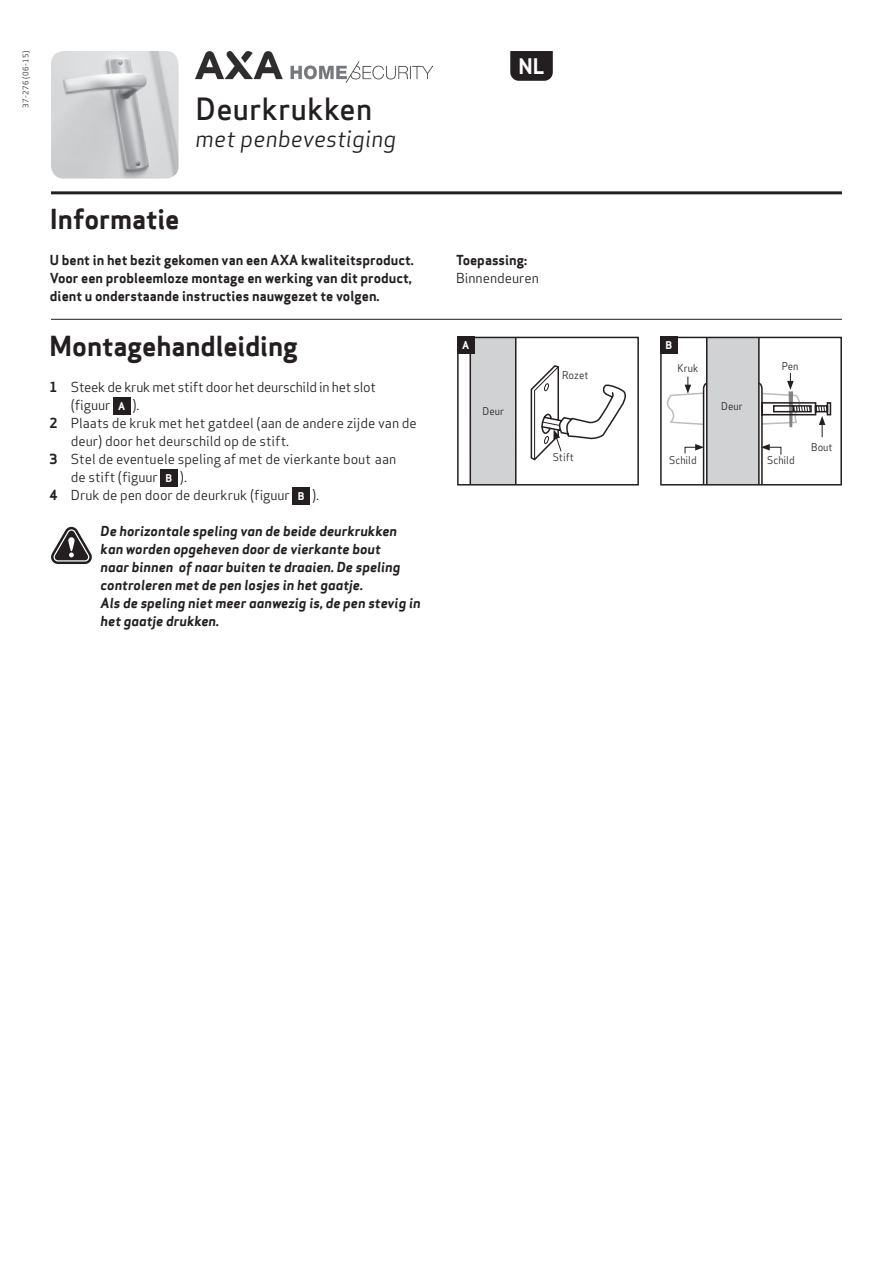
<style>
.page{position:relative;width:893px;height:1263px;background:#fff}
.page>*{position:absolute;margin:0;border:0;box-sizing:border-box;transform-origin:0 0}
.t1{font:500 30px "Apex Sans";letter-spacing:.01em;color:#231f20}
.t2{font:700 27px "Apex Sans";letter-spacing:-.005em;color:#231f20}
.t3{font:italic 22.5px "Apex Sans";letter-spacing:.005em;color:#231f20}
.t4{font:700 21px "Apex Sans";color:#fff}
.t5{font:italic 700 13.5px/18px "Apex Sans";color:#231f20}
.t6{font:13.5px "Apex Sans";color:#231f20}
.t7{font:700 13.5px/18px "Apex Sans";color:#231f20}
.t8{font:13.5px "Apex Sans";letter-spacing:-.02em;color:#231f20}
.t9{font:10.5px "Apex Sans";color:#231f20;scale:.95 1}
.t10{font:700 10.5px "Apex Sans";color:#fff}
.t11{font:7.5px "Apex Sans";letter-spacing:.05em;color:#231f20}
.s1{font-weight:700}
.s2{font-weight:700;font-size:10.5px;color:#fff}
</style>
<div class="page">
<hr style="left:51px;top:191px;width:791px;height:3px;background:#231f20">
<hr style="left:51px;top:319px;width:791px;height:1px;background:#231f20">
<img style="left:196px;top:51px;width:236px;height:31px">
<svg style="left:510px;top:51px;width:43px;height:30px"></svg>
<div style="left:113px;top:397px;width:17px;height:17px;background:#231f20"></div>
<div style="left:160px;top:469px;width:17px;height:17px;background:#231f20"></div>
<div style="left:292px;top:487px;width:18px;height:17px;background:#231f20"></div>
<svg style="left:469px;top:340px;width:48px;height:142px;background:#c7c7c9"></svg>
<div style="left:457px;top:337px;width:182px;height:148px;border:2px solid #231f20"></div>
<div style="left:457px;top:337px;width:17px;height:17px;background:#231f20"></div>
<svg style="left:530px;top:365px;width:96px;height:96px"></svg>
<svg style="left:51px;top:526px;width:41px;height:38px"></svg>
<div style="left:660px;top:337px;width:182px;height:148px;border:2px solid #231f20"></div>
<div style="left:660px;top:337px;width:17px;height:17px;background:#231f20"></div>
<svg style="left:666px;top:337px;width:166px;height:148px"></svg>
<img style="left:51px;top:51px;width:128px;height:128px">
<p class="t11" style="left:20px;top:108px;width:59px;rotate:-90deg">37-276 (06-15)</p>
<h1 class="t1" style="left:196px;top:82px;width:178px">Deurkrukken</h1>
<h3 class="t3" style="left:196px;top:120px;width:202px">met penbevestiging</h3>
<h3 class="t4" style="left:518px;top:52px;width:27px">NL</h3>
<h2 class="t2" style="left:50px;top:201px;width:131px">Informatie</h2>
<p class="t7" style="left:50px;top:251px;width:365px">U bent in het bezit gekomen van een AXA kwaliteitsproduct.<br>Voor een probleemloze montage en werking van dit product, dient u onderstaande instructies nauwgezet te volgen.</p>
<p class="t7" style="left:456px;top:251px;width:73px">Toepassing:</p>
<p class="t6" style="left:456px;top:267px;width:84px">Binnendeuren</p>
<h2 class="t2" style="left:50px;top:329px;width:250px">Montagehandleiding</h2>
<p class="t8" style="left:50px;top:376px;width:328px"><span class="s1">1</span> Steek de kruk met stift door het deurschild in het slot</p>
<p class="t6" style="left:71px;top:394px;width:70px">(figuur <span class="s2">A</span> ).</p>
<p class="t6" style="left:50px;top:412px;width:369px"><span class="s1">2</span> Plaats de kruk met het gatdeel (aan de andere zijde van de</p>
<p class="t6" style="left:71px;top:430px;width:220px">deur) door het deurschild op de stift.</p>
<p class="t6" style="left:50px;top:448px;width:348px"><span class="s1">3</span> Stel de eventuele speling af met de vierkante bout aan</p>
<p class="t6" style="left:71px;top:466px;width:118px">de stift (figuur <span class="s2">B</span> ).</p>
<p class="t6" style="left:50px;top:484px;width:271px"><span class="s1">4</span> Druk de pen door de deurkruk (figuur <span class="s2">B</span> ).</p>
<p class="t5" style="left:101px;top:522px;width:322px">De horizontale speling van de beide deurkrukken kan worden opgeheven door de vierkante bout<br>naar binnen of naar buiten te draaien. De speling controleren met de pen losjes in het gaatje.<br>Als de speling niet meer aanwezig is, de pen stevig in het gaatje drukken.</p>
<p class="t10" style="left:462px;top:338px;width:9px">A</p>
<p class="t9" style="left:483px;top:402px;width:24px">Deur</p>
<p class="t9" style="left:562px;top:367px;width:29px">Rozet</p>
<p class="t9" style="left:553px;top:449px;width:24px">Stift</p>
<p class="t10" style="left:665px;top:338px;width:8px">B</p>
<p class="t9" style="left:678px;top:360px;width:23px">Kruk</p>
<p class="t9" style="left:669px;top:451px;width:30px">Schild</p>
<p class="t9" style="left:721px;top:398px;width:24px">Deur</p>
<p class="t9" style="left:782px;top:358px;width:19px">Pen</p>
<p class="t9" style="left:767px;top:451px;width:30px">Schild</p>
<p class="t9" style="left:811px;top:438px;width:24px">Bout</p>
</div>
